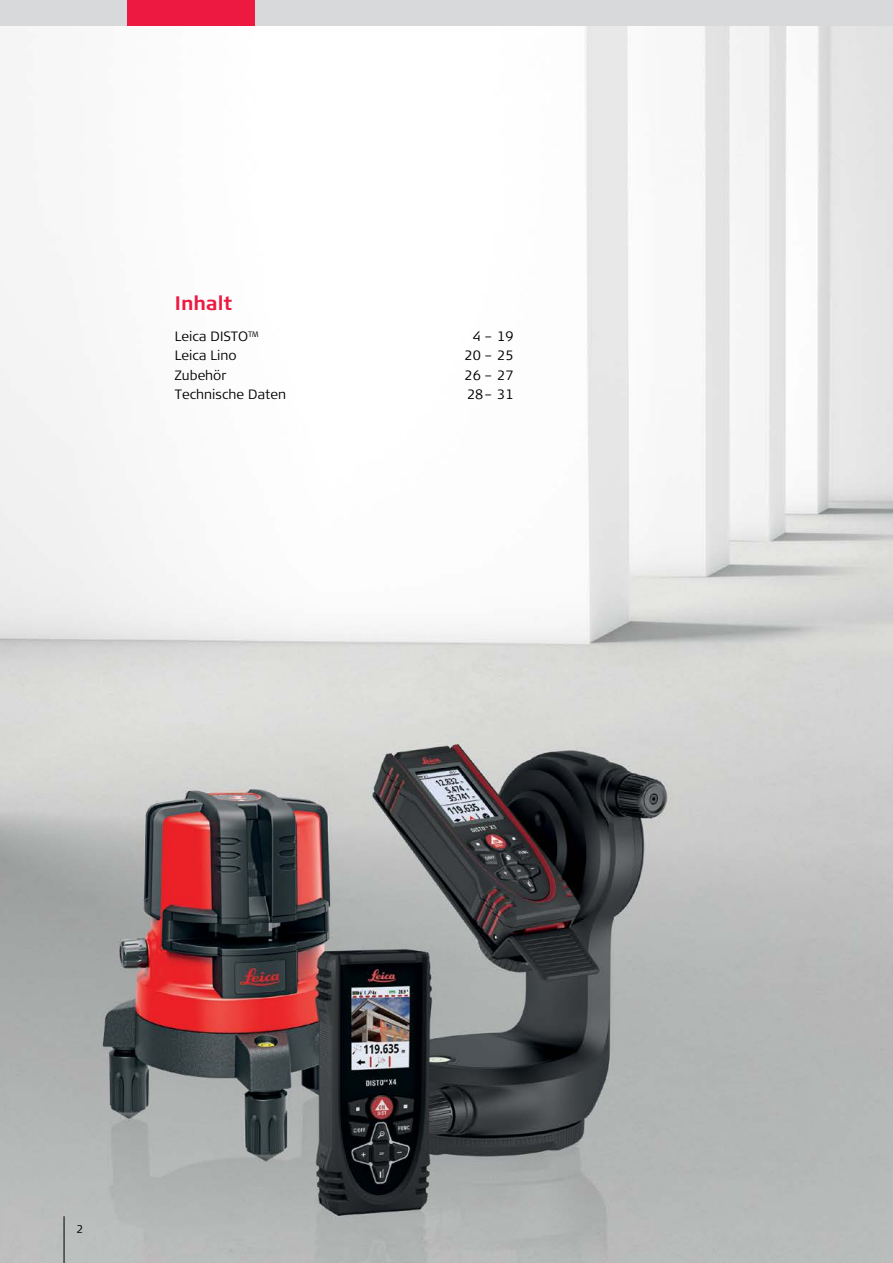
<style>
.page{position:relative;width:893px;height:1263px;background:#fff}
.page>*{position:absolute;margin:0;border:0;box-sizing:border-box;transform-origin:0 0}
.t1{font:700 19.5px "Signa Column";color:#ed1941}
.t2{font:300 13.5px "Signa Column";color:#000}
.t3{font:300 11.25px "Signa Column";color:#000}
</style>
<div class="page">
<img style="left:0;top:26px;width:893px;height:1237px">
<hr style="left:64px;top:1216px;width:1px;height:47px;background:#000">
<div style="left:0;top:0;width:893px;height:26px;background:#d7d9da"></div>
<div style="left:128px;top:0;width:127px;height:26px;background:#ed1941"></div>
<h1 class="t1" style="left:175px;top:291px;width:59px">Inhalt</h1>
<p class="t2" style="left:175px;top:328px;width:85px">Leica DISTO<sup>TM</sup></p>
<p class="t2" style="left:473px;top:328px;width:42px">4 – 19</p>
<p class="t2" style="left:175px;top:347px;width:63px">Leica Lino</p>
<p class="t2" style="left:465px;top:347px;width:51px">20 – 25</p>
<p class="t2" style="left:175px;top:367px;width:53px">Zubehör</p>
<p class="t2" style="left:465px;top:367px;width:51px">26 – 27</p>
<p class="t2" style="left:175px;top:386px;width:113px">Technische Daten</p>
<p class="t2" style="left:467px;top:386px;width:48px">28– 31</p>
<p class="t3" style="left:77px;top:1222px;width:8px">2</p>
</div>
